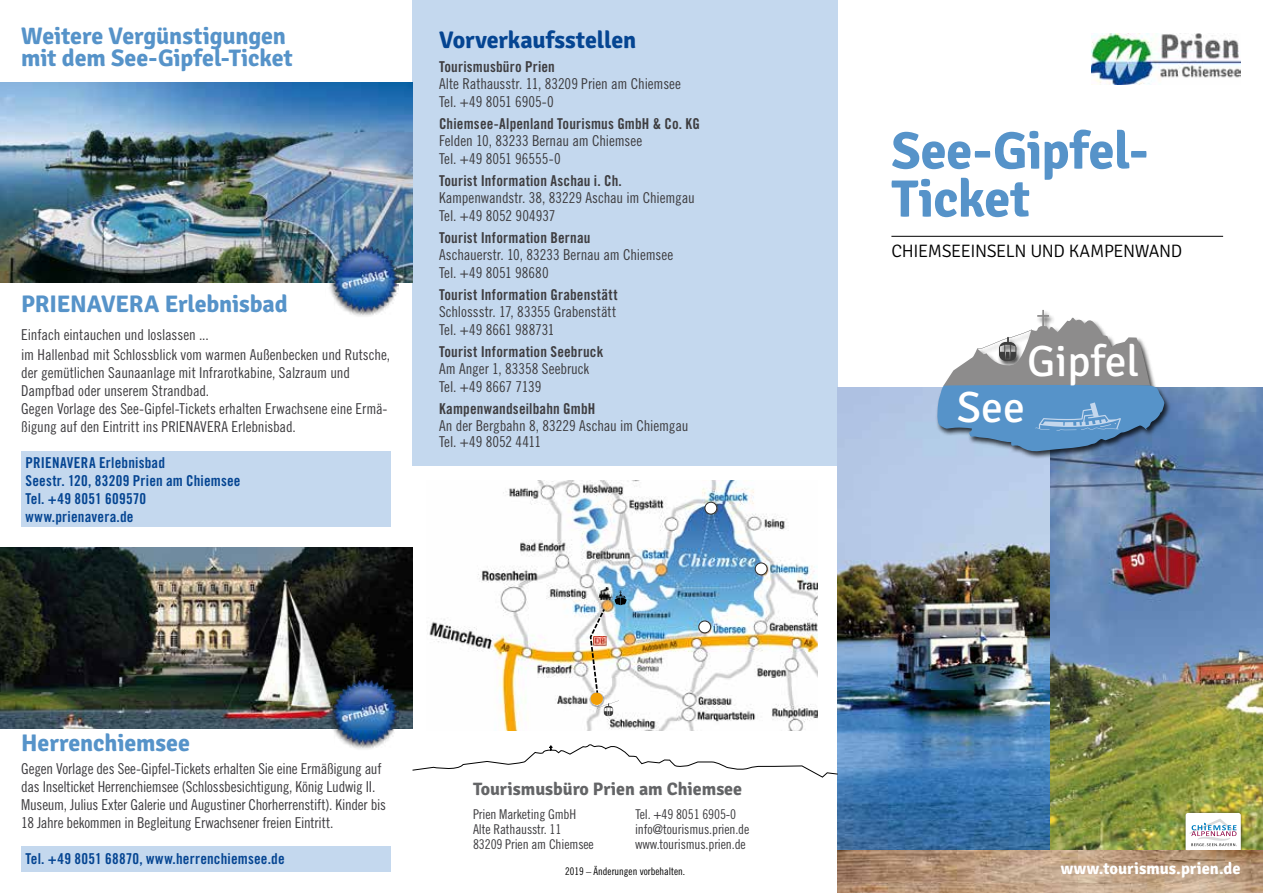
<style>
.page{position:relative;width:1263px;height:893px;background:#fff}
.page>*{position:absolute;margin:0;border:0;box-sizing:border-box;transform-origin:0 0}
.t1{font:700 52.5px/48px "Signika";letter-spacing:-.01em;color:#5693c9}
.t2{font:43.8px "Signika";color:#fff}
.t3{font:700 24px/22.5px "Signika";letter-spacing:-.005em;color:#5693c9}
.t4{font:700 24px "Signika";letter-spacing:-.005em;color:#054592}
.t5{font:700 18px "Signika";color:#646567}
.t6{font:300 18px "Signika";letter-spacing:-.025em;color:#000}
.t7{font:700 16.5px "Signika";color:#fff}
.t8{font:15px/18px "Trade Gothic LT Std Cn 18";letter-spacing:-.01em;color:#3e3d40}
.t9{font:15px "Trade Gothic LT Std Bd Cn 20";letter-spacing:.01em;color:#3e3d40}
.t10{font:15px/18px "Trade Gothic LT Std Bd Cn 20";letter-spacing:.015em;color:#054592}
.t11{font:13.5px "Trade Gothic LT Std Cn 18";letter-spacing:-.01em;color:#3e3d40}
.t12{font:10.5px "Trade Gothic LT Std Cn 18";color:#000}
</style>
<div class="page">
<div style="left:412px;top:0;width:426px;height:465px;background:#c4d8ee"></div>
<img style="left:0;top:82px;width:412px;height:201px">
<img style="left:0;top:547px;width:412px;height:181px">
<div style="left:21px;top:846px;width:370px;height:26px;background:#c4d8ee"></div>
<div style="left:21px;top:451px;width:370px;height:76px;background:#c4d8ee"></div>
<img style="left:325px;top:246px;width:74px;height:70px">
<img style="left:325px;top:678px;width:74px;height:71px">
<img style="left:838px;top:388px;width:212px;height:462px">
<img style="left:1050px;top:388px;width:213px;height:462px">
<div style="left:935px;top:309px;width:236px;height:151px;background:#000;opacity:.75"></div>
<svg style="left:936px;top:310px;width:229px;height:142px"></svg>
<img style="left:1182px;top:809px;width:62px;height:41px">
<svg style="left:1185px;top:813px;width:56px;height:37px"></svg>
<img style="left:838px;top:850px;width:425px;height:43px">
<hr style="left:891px;top:236px;width:332px;height:1px;background:#000">
<img style="left:1091px;top:34px;width:149px;height:50px">
<svg style="left:412px;top:743px;width:426px;height:35px"></svg>
<img style="left:429px;top:481px;width:388px;height:250px">
<img style="left:599px;top:587px;width:14px;height:3px">
<div style="left:705px;top:502px;width:12px;height:12px;background:#fff;border-radius:50%"></div>
<div style="left:705px;top:502px;width:12px;height:12px;border:1px solid #2d2d2f;border-radius:50%"></div>
<div style="left:755px;top:563px;width:12px;height:12px;background:#fff;border-radius:50%"></div>
<div style="left:755px;top:563px;width:12px;height:12px;border:1px solid #2d2d2f;border-radius:50%"></div>
<div style="left:699px;top:621px;width:12px;height:12px;background:#fff;border-radius:50%"></div>
<div style="left:699px;top:621px;width:12px;height:12px;border:1px solid #2d2d2f;border-radius:50%"></div>
<img style="left:589px;top:590px;width:38px;height:126px">
<h3 class="t3" style="left:21px;top:25px;width:273px">Weitere Vergünstigungen mit dem See-Gipfel-Ticket</h3>
<h3 class="t3" style="left:21px;top:293px;width:268px">PRIENAVERA Erlebnisbad</h3>
<p class="t8" style="left:21px;top:325px;width:370px;line-height:19.6px">Einfach eintauchen und loslassen ...<br>im Hallenbad mit Schlossblick vom warmen Außenbecken und Rutsche,</p>
<p class="t8" style="left:21px;top:364px;width:368px">der gemütlichen Saunaanlage mit Infrarotkabine, Salzraum und Dampfbad oder unserem Strandbad.<br>Gegen Vorlage des See-Gipfel-Tickets erhalten Erwachsene eine Ermä&shy;ßigung auf den Eintritt ins PRIENAVERA Erlebnisbad.</p>
<p class="t10" style="left:26px;top:454px;width:217px">PRIENAVERA Erlebnisbad<br>Seestr. 120, 83209 Prien am Chiemsee<br>Tel. +49 8051 609570 www.prienavera.de</p>
<h3 class="t4" style="left:439px;top:26px;width:199px">Vorverkaufsstellen</h3>
<p class="t9" style="left:439px;top:58px;width:117px">Tourismusbüro Prien</p>
<p class="t8" style="left:439px;top:74px;width:244px">Alte Rathausstr. 11, 83209 Prien am Chiemsee<br>Tel. +49 8051 6905-0</p>
<p class="t9" style="left:439px;top:115px;width:262px">Chiemsee-Alpenland Tourismus GmbH &amp; Co. KG</p>
<p class="t8" style="left:439px;top:131px;width:205px">Felden 10, 83233 Bernau am Chiemsee<br>Tel. +49 8051 96555-0</p>
<p class="t9" style="left:439px;top:172px;width:184px">Tourist Information Aschau i. Ch.</p>
<p class="t8" style="left:439px;top:188px;width:257px">Kampenwandstr. 38, 83229 Aschau im Chiemgau<br>Tel. +49 8052 904937</p>
<p class="t9" style="left:439px;top:229px;width:153px">Tourist Information Bernau</p>
<p class="t8" style="left:439px;top:245px;width:236px">Aschauerstr. 10, 83233 Bernau am Chiemsee<br>Tel. +49 8051 98680</p>
<p class="t9" style="left:439px;top:286px;width:180px">Tourist Information Grabenstätt</p>
<p class="t8" style="left:439px;top:302px;width:179px">Schlossstr. 17, 83355 Grabenstätt<br>Tel. +49 8661 988731</p>
<p class="t9" style="left:439px;top:343px;width:166px">Tourist Information Seebruck</p>
<p class="t8" style="left:439px;top:359px;width:152px">Am Anger 1, 83358 Seebruck<br>Tel. +49 8667 7139</p>
<p class="t9" style="left:439px;top:400px;width:158px">Kampenwandseilbahn GmbH</p>
<p class="t8" style="left:439px;top:417px;width:251px;line-height:16.5px">An der Bergbahn 8, 83229 Aschau im Chiemgau<br>Tel. +49 8052 4411</p>
<h3 class="t3" style="left:21px;top:732px;width:170px">Herrenchiemsee</h3>
<p class="t8" style="left:21px;top:759px;width:366px">Gegen Vorlage des See-Gipfel-Tickets erhalten Sie eine Ermäßigung auf das Inselticket Herrenchiemsee (Schlossbesichtigung, König Ludwig II.<br>Museum, Julius Exter Galerie und Augustiner Chorherrenstift). Kinder bis 18 Jahre bekommen in Begleitung Erwachsener freien Eintritt.</p>
<p class="t10" style="left:26px;top:850px;width:261px">Tel. +49 8051 68870, www.herrenchiemsee.de</p>
<p class="t5" style="left:473px;top:778px;width:271px">Tourismusbüro Prien am Chiemsee</p>
<p class="t11" style="left:473px;top:806px;width:105px">Prien Marketing GmbH</p>
<p class="t11" style="left:635px;top:806px;width:102px">Tel. +49 8051 6905-0</p>
<p class="t11" style="left:473px;top:821px;width:90px">Alte Rathausstr. 11</p>
<p class="t11" style="left:635px;top:821px;width:116px">info@tourismus.prien.de</p>
<p class="t11" style="left:473px;top:836px;width:122px">83209 Prien am Chiemsee</p>
<p class="t11" style="left:635px;top:836px;width:112px">www.tourismus.prien.de</p>
<p class="t12" style="left:565px;top:865px;width:122px">2019 – Änderungen vorbehalten.</p>
<h1 class="t1" style="left:891px;top:127px;width:259px">See-Gipfel-<br>Ticket</h1>
<p class="t6" style="left:891px;top:241px;width:292px">CHIEMSEEINSELN UND KAMPENWAND</p>
<h2 class="t2" style="left:1027px;top:336px;width:114px">Gipfel</h2>
<h2 class="t2" style="left:957px;top:382px;width:70px">See</h2>
<p class="t7" style="left:1061px;top:859px;width:181px">www.tourismus.prien.de</p>
</div>
